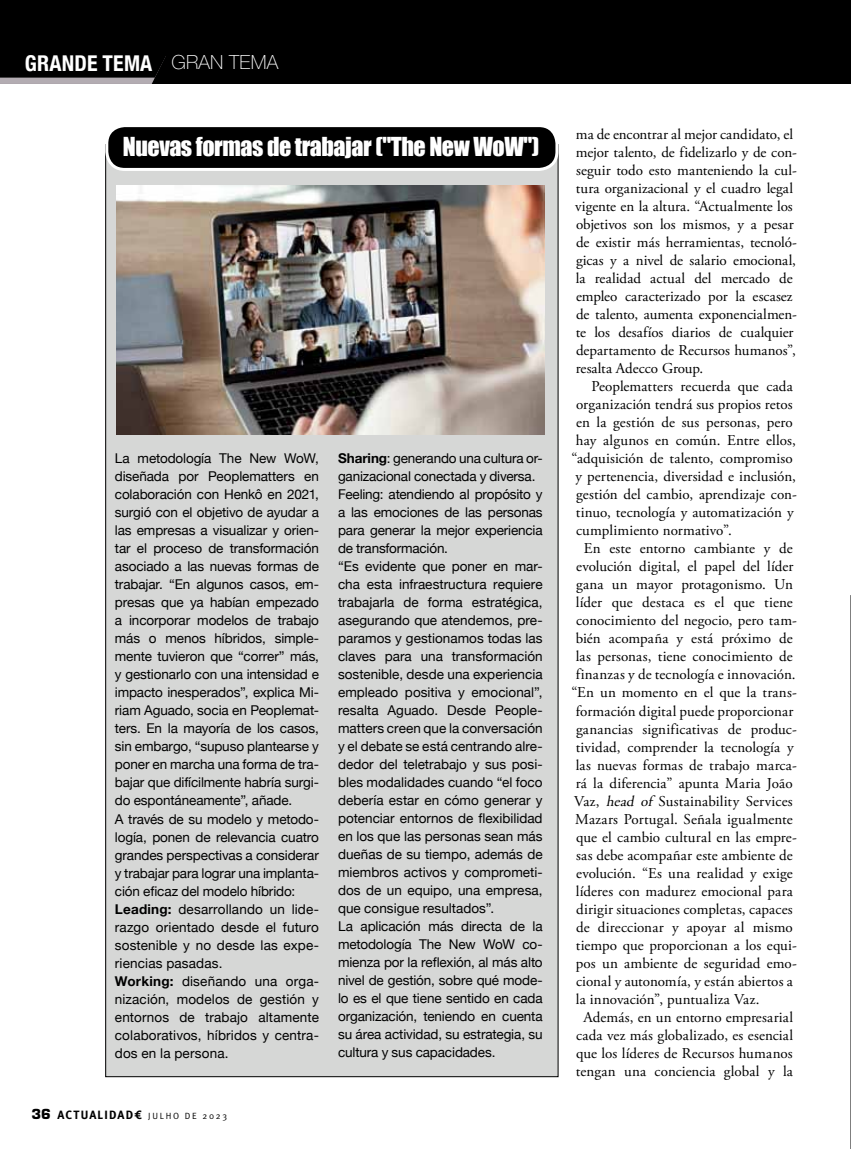
<style>
.page{position:relative;width:851px;height:1149px;background:#fff}
.page>*{position:absolute;margin:0;border:0;box-sizing:border-box;transform-origin:0 0}
.t1{font:24px "Impact";letter-spacing:-.02em;color:#fff}
.t2{font:700 condensed 21.75px "Helvetica Neue";letter-spacing:.01em;color:#fff}
.t3{font:15px/18px "Adobe Garamond Pro";color:#000}
.t4{font:13.5px/18px "Helvetica Neue";letter-spacing:-.005em;color:#000}
.t5{font:700 12px "Meta";letter-spacing:.1em;color:#000}
.s1{font-family:"Helvetica Neue LT Std";font-weight:100;font-stretch:normal;font-size:19.5px}
.s2{font-weight:700}
.s3{font-family:"Eurostile";font-size:13.5px}
.s4{font-family:"Meta Normal";font-weight:400;font-size:9px}
.s5{font-style:italic}
</style>
<div class="page">
<div style="left:0;top:0;width:850px;height:84px;background:#000"></div>
<svg style="left:0;top:56px;width:166px;height:28px"></svg>
<div style="left:106px;top:144px;width:452px;height:932px;background:#d6d7d6"></div>
<div style="left:107px;top:126px;width:450px;height:43px;background:#000;border-radius:18px"></div>
<div style="left:105px;top:124px;width:453px;height:47px;border:3px solid #fff;border-radius:18px"></div>
<svg style="left:850px;top:595px;width:1px;height:553px"></svg>
<img style="left:116px;top:186px;width:428px;height:248px">
<h2 class="t2" style="left:25px;top:50px;width:255px">GRANDE TEMA <span class="s1">GRAN TEMA</span></h2>
<h1 class="t1" style="left:123px;top:128px;width:418px">Nuevas formas de trabajar ("The New WoW")</h1>
<p class="t4" style="left:115px;top:449px;width:206px">La metodología The New WoW, diseñada por Peoplematters en colaboración con Henkô en 2021, surgió con el objetivo de ayudar a las empresas a visualizar y orien&shy;tar el proceso de transformación asociado a las nuevas formas de trabajar. “En algunos casos, em&shy;presas que ya habían empezado a incorporar modelos de trabajo más o menos híbridos, simple&shy;mente tuvieron que “correr” más, y gestionarlo con una intensidad e impacto inesperados”, explica Mi&shy;riam Aguado, socia en Peoplemat&shy;ters. En la mayoría de los casos, sin embargo, “supuso plantearse y poner en marcha una forma de tra&shy;bajar que difícilmente habría surgi&shy;do espontáneamente”, añade.<br>A través de su modelo y metodo&shy;logía, ponen de relevancia cuatro grandes perspectivas a considerar y trabajar para lograr una implanta&shy;ción eficaz del modelo híbrido:<br><span class="s2">Leading:</span> desarrollando un lide&shy;razgo orientado desde el futuro sostenible y no desde las expe&shy;riencias pasadas.<br><span class="s2">Working:</span> diseñando una orga&shy;nización, modelos de gestión y entornos de trabajo altamente colaborativos, híbridos y centra&shy;dos en la persona.</p>
<p class="t4" style="left:338px;top:449px;width:206px"><span class="s2">Sharing</span>: generando una cultura or&shy;ganizacional conectada y diversa.<br>Feeling: atendiendo al propósito y a las emociones de las personas para generar la mejor experiencia de transformación.<br>“Es evidente que poner en mar&shy;cha esta infraestructura requiere trabajarla de forma estratégica, asegurando que atendemos, pre&shy;paramos y gestionamos todas las claves para una transformación sostenible, desde una experiencia empleado positiva y emocional”, resalta Aguado. Desde People&shy;matters creen que la conversación y el debate se está centrando alre&shy;dedor del teletrabajo y sus posi&shy;bles modalidades cuando “el foco debería estar en cómo generar y potenciar entornos de flexibilidad en los que las personas sean más dueñas de su tiempo, además de miembros activos y comprometi&shy;dos de un equipo, una empresa, que consigue resultados”.<br>La aplicación más directa de la metodología The New WoW co&shy;mienza por la reflexión, al más alto nivel de gestión, sobre qué mode&shy;lo es el que tiene sentido en cada organización, teniendo en cuenta su área actividad, su estrategia, su cultura y sus capacidades.</p>
<p class="t5" style="left:32px;top:1107px;width:197px"><span class="s3">36</span> ACTUALIDAD€ <span class="s4">JULHO DE 2023</span></p>
<p class="t3" style="left:575px;top:126px;width:223px">ma de encontrar al mejor candidato, el mejor talento, de fidelizarlo y de con&shy;seguir todo esto manteniendo la cul&shy;tura organizacional y el cuadro legal vigente en la altura. “Actualmente los objetivos son los mismos, y a pesar de existir más herramientas, tecnoló&shy;gicas y a nivel de salario emocional, la realidad actual del mercado de empleo caracterizado por la escasez de talento, aumenta exponencialmen&shy;te los desafíos diarios de cualquier departamento de Recursos humanos”, resalta Adecco Group.</p>
<p class="t3" style="left:591px;top:378px;width:203px">Peoplematters recuerda que cada</p>
<p class="t3" style="left:576px;top:396px;width:218px">organización tendrá sus propios retos</p>
<p class="t3" style="left:576px;top:414px;width:218px">en la gestión de sus personas, pero</p>
<p class="t3" style="left:575px;top:432px;width:221px">hay algunos en común. Entre ellos,</p>
<p class="t3" style="left:571px;top:450px;width:223px">“adquisición de talento, compromiso</p>
<p class="t3" style="left:575px;top:468px;width:222px">y pertenencia, diversidad e inclusión,</p>
<p class="t3" style="left:576px;top:486px;width:222px">gestión del cambio, aprendizaje con-</p>
<p class="t3" style="left:575px;top:504px;width:219px">tinuo, tecnología y automatización y</p>
<p class="t3" style="left:576px;top:522px;width:157px">cumplimiento normativo”.</p>
<p class="t3" style="left:583px;top:540px;width:210px">En este entorno cambiante y de</p>
<p class="t3" style="left:576px;top:558px;width:219px">evolución digital, el papel del líder</p>
<p class="t3" style="left:576px;top:576px;width:218px">gana un mayor protagonismo. Un</p>
<p class="t3" style="left:575px;top:594px;width:218px">líder que destaca es el que tiene</p>
<p class="t3" style="left:576px;top:612px;width:222px">conocimiento del negocio, pero tam-</p>
<p class="t3" style="left:575px;top:630px;width:218px">bién acompaña y está próximo de</p>
<p class="t3" style="left:575px;top:648px;width:218px">las personas, tiene conocimiento de</p>
<p class="t3" style="left:575px;top:666px;width:221px">finanzas y de tecnología e innovación.</p>
<p class="t3" style="left:571px;top:684px;width:227px">“En un momento en el que la trans-</p>
<p class="t3" style="left:575px;top:702px;width:219px">formación digital puede proporcionar</p>
<p class="t3" style="left:576px;top:720px;width:222px">ganancias significativas de produc-</p>
<p class="t3" style="left:575px;top:738px;width:219px">tividad, comprender la tecnología y</p>
<p class="t3" style="left:575px;top:756px;width:222px">las nuevas formas de trabajo marca-</p>
<p class="t3" style="left:575px;top:774px;width:218px">rá la diferencia” apunta Maria João</p>
<p class="t3" style="left:574px;top:792px;width:220px">Vaz, <span class="s5">head of</span> Sustainability Services</p>
<p class="t3" style="left:575px;top:810px;width:219px">Mazars Portugal. Señala igualmente</p>
<p class="t3" style="left:576px;top:828px;width:222px">que el cambio cultural en las empre-</p>
<p class="t3" style="left:576px;top:846px;width:218px">sas debe acompañar este ambiente de</p>
<p class="t3" style="left:576px;top:864px;width:218px">evolución. “Es una realidad y exige</p>
<p class="t3" style="left:575px;top:882px;width:218px">líderes con madurez emocional para</p>
<p class="t3" style="left:576px;top:900px;width:218px">dirigir situaciones completas, capaces</p>
<p class="t3" style="left:576px;top:918px;width:218px">de direccionar y apoyar al mismo</p>
<p class="t3" style="left:575px;top:936px;width:222px">tiempo que proporcionan a los equi-</p>
<p class="t3" style="left:575px;top:954px;width:222px">pos un ambiente de seguridad emo-</p>
<p class="t3" style="left:576px;top:972px;width:218px">cional y autonomía, y están abiertos a</p>
<p class="t3" style="left:575px;top:990px;width:185px">la innovación”, puntualiza Vaz.</p>
<p class="t3" style="left:583px;top:1008px;width:211px">Además, en un entorno empresarial</p>
<p class="t3" style="left:576px;top:1026px;width:218px">cada vez más globalizado, es esencial</p>
<p class="t3" style="left:576px;top:1044px;width:218px">que los líderes de Recursos humanos</p>
<p class="t3" style="left:575px;top:1062px;width:218px">tengan una conciencia global y la</p>
</div>
